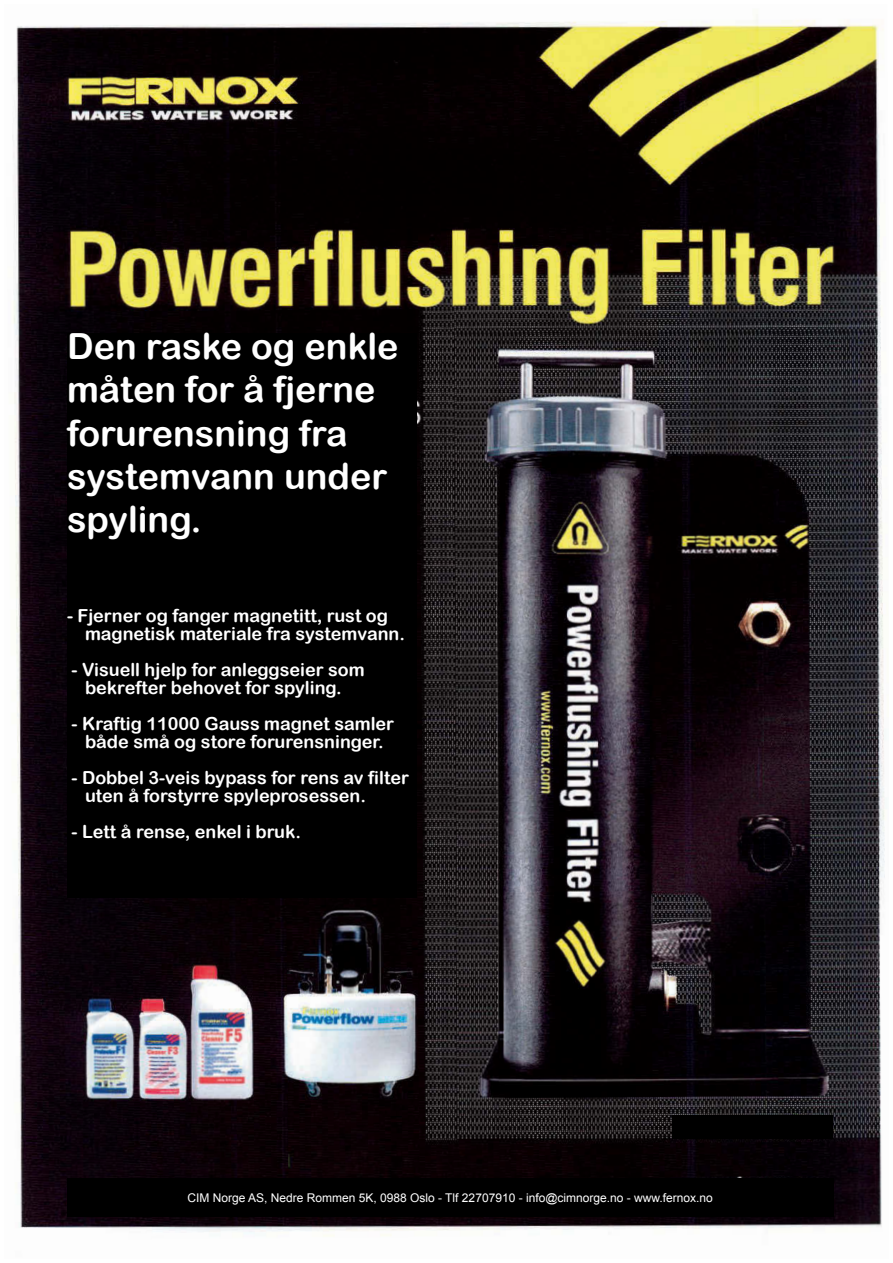
<style>
.page{position:relative;width:893px;height:1263px;background:#fff}
.page>*{position:absolute;margin:0;border:0;box-sizing:border-box;transform-origin:0 0}
.t1{font:36px/43.2px "Arial Rounded MT Bold";color:#fff}
.t2{font:18px/18px "Arial Rounded MT Bold";color:#fff}
.t3{font:12px "Arial";color:#fff}
</style>
<div class="page">
<img style="left:12px;top:14px;width:873px;height:1222px">
<div style="left:67px;top:333px;width:350px;height:564px;background:#000"></div>
<div style="left:67px;top:1179px;width:766px;height:38px;background:#000"></div>
<div style="left:673px;top:1116px;width:160px;height:23px;background:#000"></div>
<h1 class="t1" style="left:67px;top:324px;width:333px">Den raske og enkle måten for å fjerne forurensning fra systemvann under spyling.</h1>
<p class="t2" style="left:85px;top:606px;width:322px;text-indent:-18px">- Fjerner og fanger magnetitt, rust og magnetisk materiale fra systemvann.</p>
<p class="t2" style="left:72px;top:660px;width:295px;text-align:center">- Visuell hjelp for anleggseier som bekrefter behovet for spyling.</p>
<p class="t2" style="left:72px;top:714px;width:324px;text-align:center">- Kraftig 11000 Gauss magnet samler både små og store forurensninger.</p>
<p class="t2" style="left:85px;top:768px;width:325px;text-indent:-14px">- Dobbel 3-veis bypass for rens av filter uten å forstyrre spyleprosessen.</p>
<p class="t2" style="left:72px;top:822px;width:231px">- Lett å rense, enkel i bruk.</p>
<p class="t3" style="left:187px;top:1191px;width:527px">CIM Norge AS, Nedre Rommen 5K, 0988 Oslo - Tlf 22707910 - info@cimnorge.no - www.fernox.no</p>
</div>
